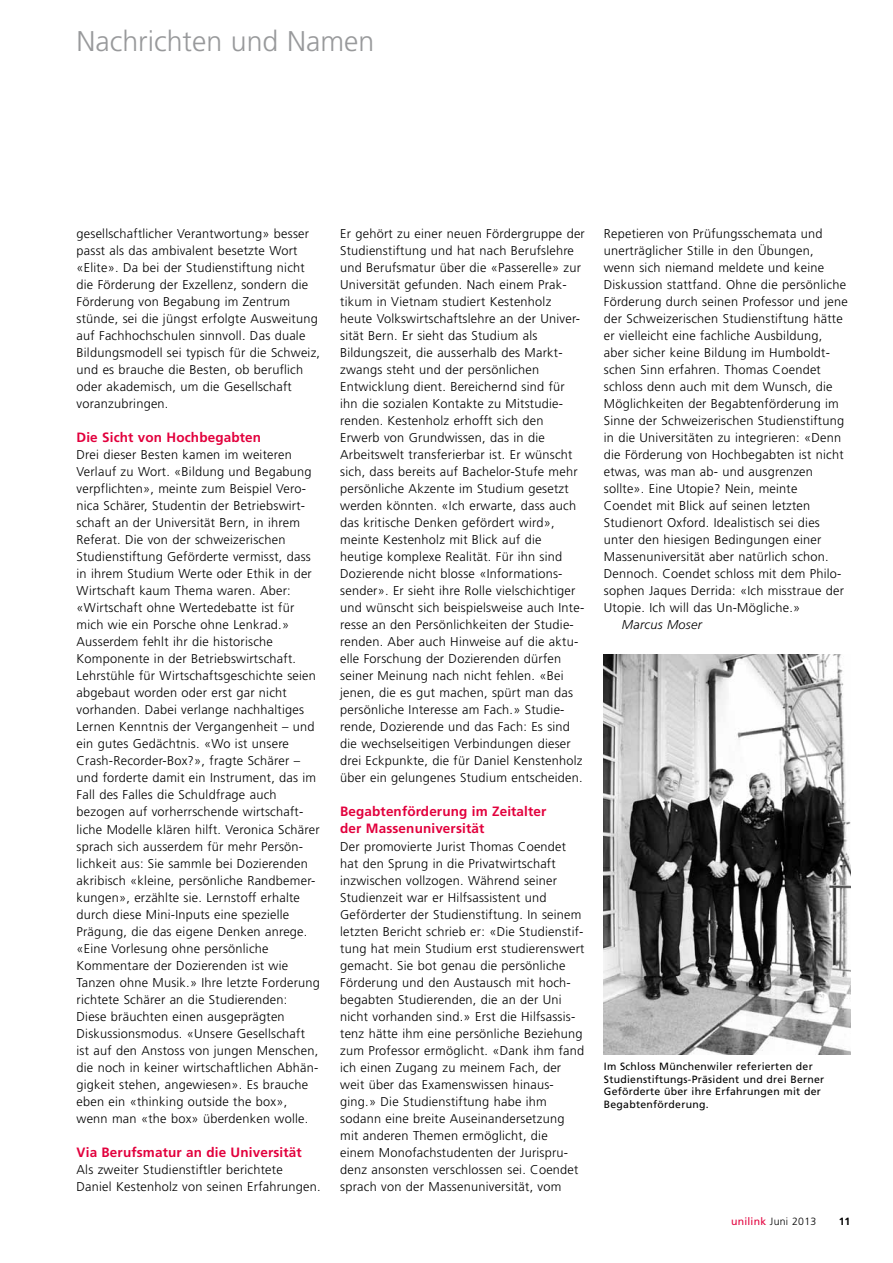
<style>
.page{position:relative;width:893px;height:1263px;background:#fff}
.page>*{position:absolute;margin:0;border:0;box-sizing:border-box;transform-origin:0 0}
.t1{font:300 28.5px "Frutiger";color:#98999b}
.t2{font:700 13.5px/17px "Frutiger";letter-spacing:.01em;color:#e2003d}
.t3{font:300 12.75px/17px "Frutiger";letter-spacing:.02em;color:#000}
.t4{font:italic 300 12.75px "Frutiger";letter-spacing:.02em;color:#000}
.t5{font:10.5px/12.8px "Frutiger";letter-spacing:.025em;color:#000}
.t6{font:300 10.5px "Frutiger";letter-spacing:.03em;color:#000}
.t7{font:700 10.5px "Frutiger";color:#000}
.s1{font-weight:400;color:#e2003d}
</style>
<div class="page">
<img style="left:604px;top:655px;width:246px;height:399px">
<h1 class="t1" style="left:77px;top:25px;width:299px">Nachrichten und Namen</h1>
<p class="t3" style="left:77px;top:225px;width:245px">gesellschaftlicher Verantwortung» besser passt als das ambivalent besetzte Wort «Elite». Da bei der Studienstiftung nicht die Förderung der Exzellenz, sondern die Förderung von Begabung im Zentrum stünde, sei die jüngst erfolgte Ausweitung auf Fachhochschulen sinnvoll. Das duale Bildungsmodell sei typisch für die Schweiz, und es brauche die Besten, ob beruflich oder akademisch, um die Gesellschaft voranzubringen.</p>
<p class="t2" style="left:77px;top:429px;width:186px">Die Sicht von Hochbegabten</p>
<p class="t3" style="left:77px;top:447px;width:245px">Drei dieser Besten kamen im weiteren Verlauf zu Wort. «Bildung und Begabung verpflichten», meinte zum Beispiel Vero&shy;nica Schärer, Studentin der Betriebswirt&shy;schaft an der Universität Bern, in ihrem Referat. Die von der schweizerischen Studienstiftung Geförderte vermisst, dass in ihrem Studium Werte oder Ethik in der Wirtschaft kaum Thema waren. Aber: «Wirtschaft ohne Wertedebatte ist für mich wie ein Porsche ohne Lenkrad.» Ausserdem fehlt ihr die historische Komponente in der Betriebswirtschaft.<br>Lehrstühle für Wirtschaftsgeschichte seien abgebaut worden oder erst gar nicht vorhanden. Dabei verlange nachhaltiges Lernen Kenntnis der Vergangenheit – und ein gutes Gedächtnis. «Wo ist unsere Crash-Recorder-Box?», fragte Schärer – und forderte damit ein Instrument, das im Fall des Falles die Schuldfrage auch bezogen auf vorherrschende wirtschaft&shy;liche Modelle klären hilft. Veronica Schärer sprach sich ausserdem für mehr Persön&shy;lichkeit aus: Sie sammle bei Dozierenden akribisch «kleine, persönliche Randbemer&shy;kungen», erzählte sie. Lernstoff erhalte durch diese Mini-Inputs eine spezielle Prägung, die das eigene Denken anrege. «Eine Vorlesung ohne persönliche Kommentare der Dozierenden ist wie Tanzen ohne Musik.» Ihre letzte Forderung richtete Schärer an die Studierenden:<br>Diese bräuchten einen ausgeprägten Diskussionsmodus. «Unsere Gesellschaft ist auf den Anstoss von jungen Menschen, die noch in keiner wirtschaftlichen Abhän&shy;gigkeit stehen, angewiesen». Es brauche eben ein «thinking outside the box», wenn man «the box» überdenken wolle.</p>
<p class="t2" style="left:77px;top:1143px;width:227px">Via Berufsmatur an die Universität</p>
<p class="t3" style="left:77px;top:1161px;width:246px">Als zweiter Studienstiftler berichtete<br>Daniel Kestenholz von seinen Erfahrungen.</p>
<p class="t3" style="left:340px;top:225px;width:246px">Er gehört zu einer neuen Fördergruppe der Studienstiftung und hat nach Berufslehre und Berufsmatur über die «Passerelle» zur Universität gefunden. Nach einem Prak&shy;tikum in Vietnam studiert Kestenholz heute Volkswirtschaftslehre an der Univer&shy;sität Bern. Er sieht das Studium als Bildungszeit, die ausserhalb des Markt&shy;zwangs steht und der persönlichen Entwicklung dient. Bereichernd sind für ihn die sozialen Kontakte zu Mitstudie&shy;renden. Kestenholz erhofft sich den Erwerb von Grundwissen, das in die Arbeitswelt transferierbar ist. Er wünscht sich, dass bereits auf Bachelor-Stufe mehr persönliche Akzente im Studium gesetzt werden könnten. «Ich erwarte, dass auch das kritische Denken gefördert wird», meinte Kestenholz mit Blick auf die heutige komplexe Realität. Für ihn sind Dozierende nicht blosse «Informations&shy;sender». Er sieht ihre Rolle vielschichtiger und wünscht sich beispielsweise auch Inte&shy;resse an den Persönlichkeiten der Studie&shy;renden. Aber auch Hinweise auf die aktu&shy;elle Forschung der Dozierenden dürfen seiner Meinung nach nicht fehlen. «Bei jenen, die es gut machen, spürt man das persönliche Interesse am Fach.» Studie&shy;rende, Dozierende und das Fach: Es sind die wechselseitigen Verbindungen dieser drei Eckpunkte, die für Daniel Kenstenholz über ein gelungenes Studium entscheiden.</p>
<p class="t2" style="left:340px;top:803px;width:208px">Begabtenförderung im Zeitalter der Massenuniversität</p>
<p class="t3" style="left:340px;top:838px;width:246px">Der promovierte Jurist Thomas Coendet hat den Sprung in die Privatwirtschaft inzwischen vollzogen. Während seiner Studienzeit war er Hilfsassistent und Geförderter der Studienstiftung. In seinem letzten Bericht schrieb er: «Die Studienstif&shy;tung hat mein Studium erst studierenswert gemacht. Sie bot genau die persönliche Förderung und den Austausch mit hoch&shy;begabten Studierenden, die an der Uni nicht vorhanden sind.» Erst die Hilfsassis&shy;tenz hätte ihm eine persönliche Beziehung zum Professor ermöglicht. «Dank ihm fand ich einen Zugang zu meinem Fach, der weit über das Examenswissen hinaus&shy;ging.» Die Studienstiftung habe ihm sodann eine breite Auseinandersetzung mit anderen Themen ermöglicht, die einem Monofachstudenten der Jurispru&shy;denz ansonsten verschlossen sei. Coendet sprach von der Massenuniversität, vom</p>
<p class="t3" style="left:604px;top:225px;width:245px">Repetieren von Prüfungsschemata und unerträglicher Stille in den Übungen, wenn sich niemand meldete und keine Diskussion stattfand. Ohne die persönliche Förderung durch seinen Professor und jene der Schweizerischen Studienstiftung hätte er vielleicht eine fachliche Ausbildung, aber sicher keine Bildung im Humboldt&shy;schen Sinn erfahren. Thomas Coendet schloss denn auch mit dem Wunsch, die Möglichkeiten der Begabtenförderung im Sinne der Schweizerischen Studienstiftung in die Universitäten zu integrieren: «Denn die Förderung von Hochbegabten ist nicht etwas, was man ab- und ausgrenzen sollte». Eine Utopie? Nein, meinte Coendet mit Blick auf seinen letzten Studienort Oxford. Idealistisch sei dies unter den hiesigen Bedingungen einer Massenuniversität aber natürlich schon.<br>Dennoch. Coendet schloss mit dem Philo&shy;sophen Jaques Derrida: «Ich misstraue der Utopie. Ich will das Un-Mögliche.»</p>
<p class="t4" style="left:622px;top:618px;width:82px">Marcus Moser</p>
<p class="t5" style="left:604px;top:1060px;width:222px">Im Schloss Münchenwiler referierten der Studienstiftungs-Präsident und drei Berner Geförderte über ihre Erfahrungen mit der Begabtenförderung.</p>
<p class="t6" style="left:731px;top:1215px;width:87px"><span class="s1">unilink</span> Juni 2013</p>
<p class="t7" style="left:839px;top:1215px;width:13px">11</p>
</div>
